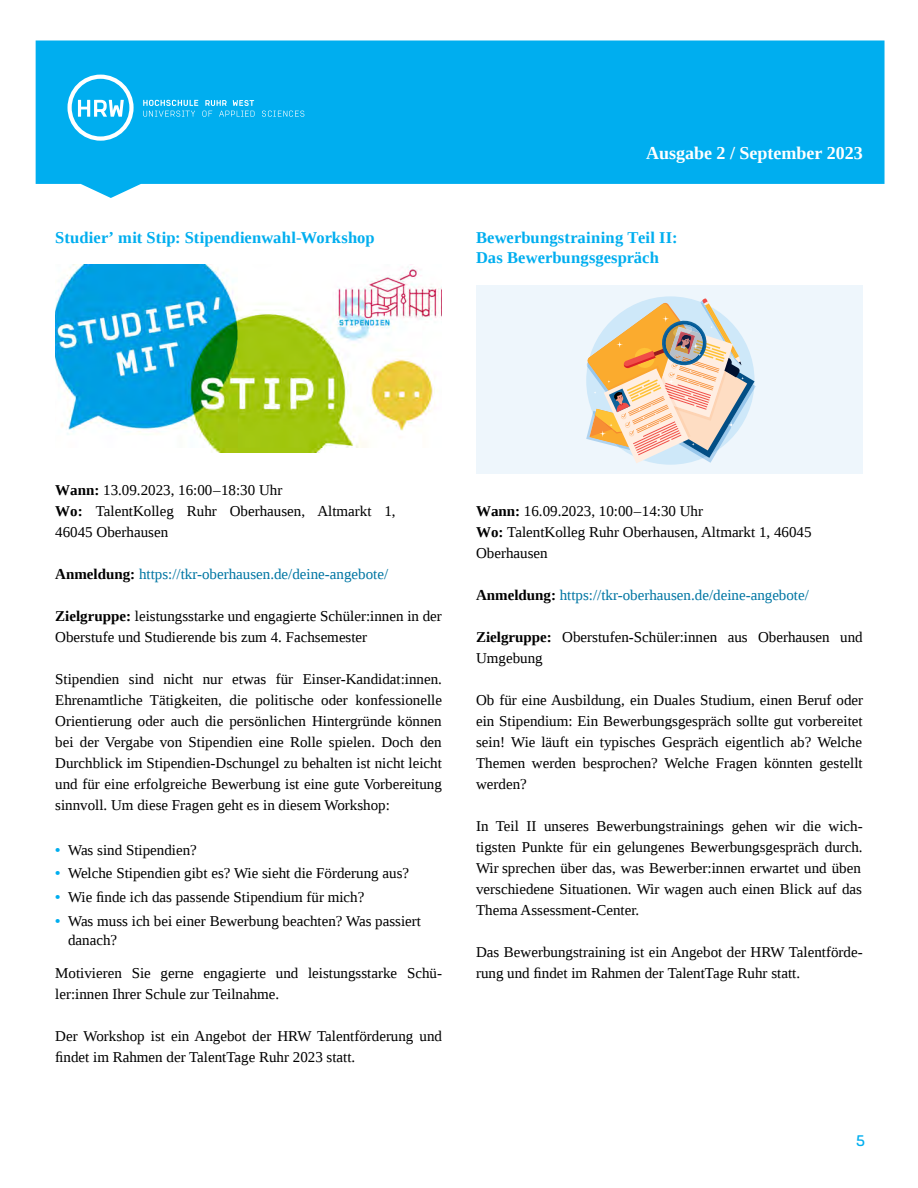
<style>
.page{position:relative;width:918px;height:1188px;background:#fff}
.page>*{position:absolute;margin:0;border:0;box-sizing:border-box;transform-origin:0 0}
.t1{font:700 18px "Liberation Serif";color:#fff}
.t2{font:700 16.5px/19.8px "Liberation Serif";letter-spacing:.01em;color:#00aeef}
.t3{font:15px/21px "Liberation Serif";color:#000}
.t4{font:15px "Liberation Serif";color:#0076a3}
.t5{font:15px "Normetica B";color:#00aeef}
.s1{font-weight:700}
.s2{font-weight:700;color:#000}
.s3{font-weight:700;color:#00aeef}
</style>
<div class="page">
<svg style="left:36px;top:41px;width:849px;height:157px;background:#17b5f0"></svg>
<svg style="left:143px;top:100px;width:161px;height:17px;background:#29bbf1"></svg>
<svg style="left:68px;top:75px;width:66px;height:66px"></svg>
<img style="left:55px;top:264px;width:387px;height:189px">
<div style="left:476px;top:285px;width:387px;height:189px;background:#eef6fc"></div>
<svg style="left:586px;top:298px;width:170px;height:165px"></svg>
<p class="t2" style="left:55px;top:227px;width:321px">Studier’ mit Stip: Stipendienwahl-Workshop</p>
<p class="t1" style="left:646px;top:141px;width:218px">Ausgabe 2 / September 2023</p>
<p class="t2" style="left:476px;top:227px;width:203px">Bewerbungstraining Teil II:<br>Das Bewerbungsgespräch</p>
<p class="t3" style="left:55px;top:479px;width:342px"><span class="s1">Wann:</span> 13.09.2023, 16:00 – 18:30 Uhr<br><span class="s1">Wo:</span> TalentKolleg Ruhr Oberhausen, Altmarkt 1,<br>46045 Oberhausen</p>
<p class="t4" style="left:55px;top:564px;width:334px"><span class="s2">Anmeldung:</span> https://tkr-oberhausen.de/deine-angebote/</p>
<p class="t3" style="left:55px;top:605px;width:388px"><span class="s1">Zielgruppe:</span> leistungsstarke und engagierte Schüler:innen in der<br>Oberstufe und Studierende bis zum 4. Fachsemester</p>
<p class="t3" style="left:55px;top:668px;width:388px;text-align:justify">Stipendien sind nicht nur etwas für Einser-Kandidat:innen.<br>Ehrenamtliche Tätigkeiten, die politische oder konfessionelle Orientierung oder auch die persönlichen Hintergründe können bei der Vergabe von Stipendien eine Rolle spielen. Doch den Durchblick im Stipendien-Dschungel zu behalten ist nicht leicht und für eine erfolgreiche Bewerbung ist eine gute Vorbereitung sinnvoll. Um diese Fragen geht es in diesem Workshop:</p>
<p class="t3" style="left:55px;top:839px;width:143px"><span class="s3">•</span> Was sind Stipendien?</p>
<p class="t3" style="left:55px;top:863px;width:355px"><span class="s3">•</span> Welche Stipendien gibt es? Wie sieht die Förderung aus?</p>
<p class="t3" style="left:55px;top:887px;width:311px"><span class="s3">•</span> Wie finde ich das passende Stipendium für mich?</p>
<p class="t3" style="left:68px;top:911px;width:355px;line-height:19.5px;text-indent:-13px"><span class="s3">•</span> Was muss ich bei einer Bewerbung beachten? Was passiert danach?</p>
<p class="t3" style="left:55px;top:962px;width:388px">Motivieren Sie gerne engagierte und leistungsstarke Schü&shy;ler:innen Ihrer Schule zur Teilnahme.</p>
<p class="t3" style="left:55px;top:1025px;width:388px">Der Workshop ist ein Angebot der HRW Talentförderung und findet im Rahmen der TalentTage Ruhr 2023 statt.</p>
<p class="t3" style="left:476px;top:500px;width:337px"><span class="s1">Wann:</span> 16.09.2023, 10:00 – 14:30 Uhr<br><span class="s1">Wo:</span> TalentKolleg Ruhr Oberhausen, Altmarkt 1, 46045<br>Oberhausen</p>
<p class="t4" style="left:476px;top:585px;width:334px"><span class="s2">Anmeldung:</span> https://tkr-oberhausen.de/deine-angebote/</p>
<p class="t3" style="left:476px;top:626px;width:388px"><span class="s1">Zielgruppe:</span> Oberstufen-Schüler:innen aus Oberhausen und<br>Umgebung</p>
<p class="t3" style="left:476px;top:689px;width:389px;text-align:justify">Ob für eine Ausbildung, ein Duales Studium, einen Beruf oder ein Stipendium: Ein Bewerbungsgespräch sollte gut vorbereitet sein! Wie läuft ein typisches Gespräch eigentlich ab? Welche Themen werden besprochen? Welche Fragen könnten gestellt werden?</p>
<p class="t3" style="left:476px;top:815px;width:388px;text-align:justify">In Teil II unseres Bewerbungstrainings gehen wir die wich&shy;tigsten Punkte für ein gelungenes Bewerbungsgespräch durch.<br>Wir sprechen über das, was Bewerber:innen erwartet und üben verschiedene Situationen. Wir wagen auch einen Blick auf das Thema Assessment-Center.</p>
<p class="t3" style="left:476px;top:941px;width:388px">Das Bewerbungstraining ist ein Angebot der HRW Talentförde&shy;rung und findet im Rahmen der TalentTage Ruhr statt.</p>
<p class="t5" style="left:856px;top:1131px;width:12px">5</p>
</div>
